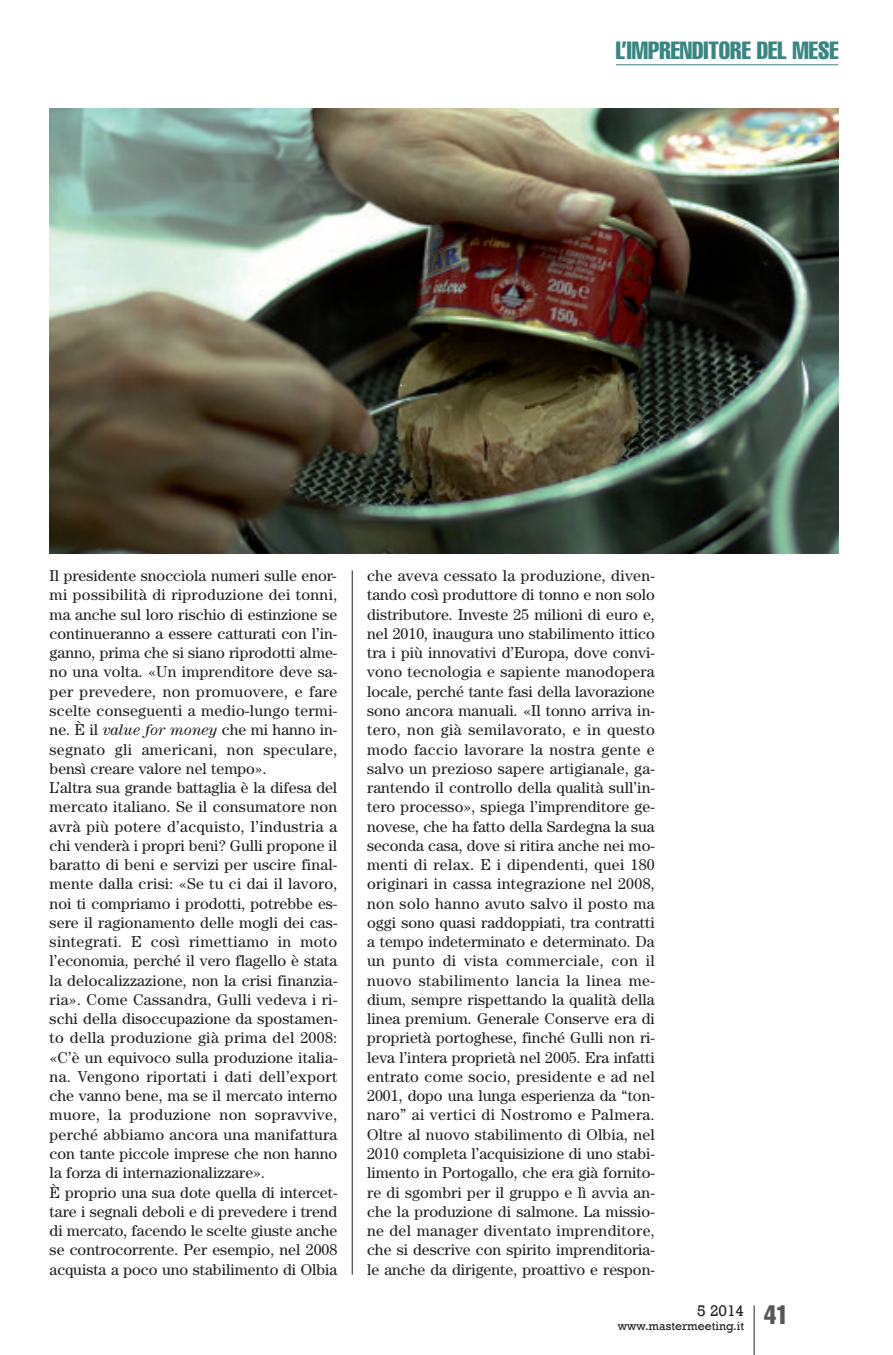
<style>
.page{position:relative;width:893px;height:1355px;background:#fff}
.page>*{position:absolute;margin:0;border:0;box-sizing:border-box;transform-origin:0 0}
.t1{font:extra-condensed 24.5px "Helvetica";color:#388581}
.t2{font:15.75px/19.2px "Century";letter-spacing:.005em;color:#231f20;text-align:justify}
.t3{font:15.75px "Rockwell";color:#231f20}
.t4{font:12.25px "Rockwell";color:#231f20}
.s1{font-style:italic}
</style>
<div class="page">
<hr style="left:754px;top:1305px;width:1px;height:49px;background:#231f20">
<hr style="left:616px;top:64px;width:222px;height:1px;background:#388581">
<hr style="left:352px;top:570px;width:1px;height:704px;background:#231f20">
<img style="left:50px;top:108px;width:788px;height:445px">
<h1 class="t1" style="left:616px;top:42px;width:224px">L’IMPRENDITORE DEL MESE</h1>
<p class="t2" style="left:50px;top:567px;width:289px;text-align:left">Il presidente snocciola numeri sulle enor&shy;mi possibilità di riproduzione dei tonni, ma anche sul loro rischio di estinzione se continueranno a essere catturati con l’in&shy;ganno, prima che si siano riprodotti alme&shy;no una volta. «Un imprenditore deve sa&shy;per prevedere, non promuovere, e fare scelte conseguenti a medio-lungo termi&shy;ne. È il <span class="s1">value for money</span> che mi hanno in&shy;segnato gli americani, non speculare, bensì creare valore nel tempo».<br>L’altra sua grande battaglia è la difesa del mercato italiano. Se il consumatore non avrà più potere d’acquisto, l’industria a chi venderà i propri beni? Gulli propone il baratto di beni e servizi per uscire final&shy;mente dalla crisi: «Se tu ci dai il lavoro, noi ti compriamo i prodotti, potrebbe es&shy;sere il ragionamento delle mogli dei cas&shy;sintegrati. E così rimettiamo in moto l’economia, perché il vero flagello è stata la delocalizzazione, non la crisi finanzia&shy;ria». Come Cassandra, Gulli vedeva i ri&shy;schi della disoccupazione da spostamen&shy;to della produzione già prima del 2008: «C’è un equivoco sulla produzione italia&shy;na. Vengono riportati i dati dell’export che vanno bene, ma se il mercato interno muore, la produzione non sopravvive, perché abbiamo ancora una manifattura con tante piccole imprese che non hanno la forza di internazionalizzare».<br>È proprio una sua dote quella di intercet&shy;tare i segnali deboli e di prevedere i trend di mercato, facendo le scelte giuste anche se controcorrente. Per esempio, nel 2008 acquista a poco uno stabilimento di Olbia</p>
<p class="t2" style="left:367px;top:567px;width:289px">che aveva cessato la produzione, diven&shy;tando così produttore di tonno e non solo distributore. Investe 25 milioni di euro e, nel 2010, inaugura uno stabilimento ittico tra i più innovativi d’Europa, dove convi&shy;vono tecnologia e sapiente manodopera locale, perché tante fasi della lavorazione sono ancora manuali. «Il tonno arriva in&shy;tero, non già semilavorato, e in questo modo faccio lavorare la nostra gente e salvo un prezioso sapere artigianale, ga&shy;rantendo il controllo della qualità sull’in&shy;tero processo», spiega l’imprenditore ge&shy;novese, che ha fatto della Sardegna la sua seconda casa, dove si ritira anche nei mo&shy;menti di relax. E i dipendenti, quei 180 originari in cassa integrazione nel 2008, non solo hanno avuto salvo il posto ma oggi sono quasi raddoppiati, tra contratti a tempo indeterminato e determinato. Da un punto di vista commerciale, con il nuovo stabilimento lancia la linea me&shy;dium, sempre rispettando la qualità della linea premium. Generale Conserve era di proprietà portoghese, finché Gulli non ri&shy;leva l’intera proprietà nel 2005. Era infatti entrato come socio, presidente e ad nel 2001, dopo una lunga esperienza da “ton&shy;naro” ai vertici di Nostromo e Palmera.<br>Oltre al nuovo stabilimento di Olbia, nel 2010 completa l’acquisizione di uno stabi&shy;limento in Portogallo, che era già fornito&shy;re di sgombri per il gruppo e lì avvia an&shy;che la produzione di salmone. La missio&shy;ne del manager diventato imprenditore, che si descrive con spirito imprenditoria&shy;le anche da dirigente, proattivo e respon-</p>
<p class="t3" style="left:697px;top:1300px;width:49px">5 2014</p>
<p class="t4" style="left:618px;top:1318px;width:172px">www.mastermeeting.it <sup>41</sup></p>
</div>
